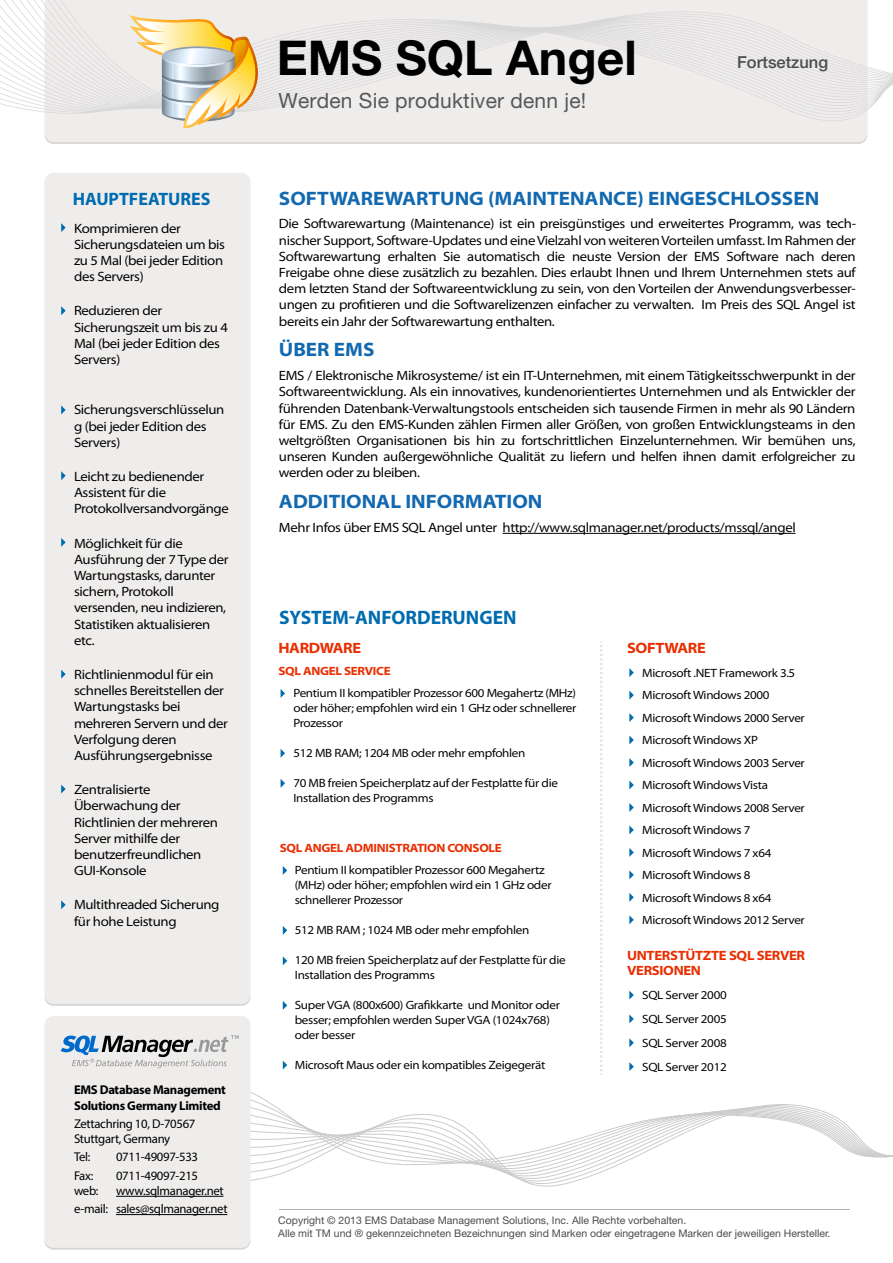
<style>
.page{position:relative;width:893px;height:1263px;background:#fff}
.page>*{position:absolute;margin:0;border:0;box-sizing:border-box;transform-origin:0 0}
.t1{font:700 48px "Helvetica Neue LT Std";color:#000}
.t2{font:21px "Helvetica Neue LT Pro";letter-spacing:.01em;color:#575757}
.t3{font:700 semi-expanded 19.5px "Myriad Pro";color:#1269b0}
.t4{font:700 19.5px "Myriad Pro";color:#006cb0}
.t5{font:700 18px "Myriad Pro";color:#006cb0}
.t6{font:500 16.5px "Helvetica Neue LT Pro";color:#4c4c4c}
.t7{font:700 semi-expanded 15px "Myriad Pro";letter-spacing:-.025em;color:#e92e00}
.t8{font:semi-expanded 13.5px/16.2px "Myriad Pro";letter-spacing:-.025em;color:#000}
.t9{font:700 semi-expanded 13.5px/15px "Myriad Pro";letter-spacing:-.025em;color:#e92e00}
.t10{font:12.75px/15.3px "Myriad Pro";letter-spacing:-.025em;color:#000}
.t11{font:700 12.75px/15.3px "Myriad Pro";letter-spacing:-.025em;color:#000}
.t12{font:semi-expanded 12px/22.5px "Myriad Pro";letter-spacing:-.025em;color:#000}
.t13{font:700 semi-expanded 12px "Myriad Pro";letter-spacing:-.025em;color:#e92e00}
.t14{font:10.5px/12.6px "Helvetica Neue LT Std";color:#4c4c4c}
</style>
<div class="page">
<svg style="left:0;top:0;width:893px;height:113px;fill:#efedec"></svg>
<svg style="left:45px;top:15px;width:823px;height:129px;background:#ebe7e2"></svg>
<svg style="left:250px;top:1096px;width:643px;height:91px"></svg>
<hr style="left:502px;top:533px;width:293px;height:1px;background:#000">
<div style="left:44px;top:1016px;width:206px;height:233px;background:#efedec;border-radius:9px"></div>
<svg style="left:45px;top:1242px;width:205px;height:7px"></svg>
<hr style="left:116px;top:1196px;width:107px;height:1px;background:#000">
<hr style="left:116px;top:1214px;width:111px;height:1px;background:#000">
<svg style="left:61px;top:1035px;width:178px;height:33px"></svg>
<hr style="left:279px;top:1209px;width:571px;height:1px;background:#b3b3b3">
<div style="left:45px;top:173px;width:205px;height:833px;background:#efedec;border-radius:9px"></div>
<svg style="left:45px;top:999px;width:205px;height:7px"></svg>
<svg style="left:61px;top:223px;width:5px;height:9px"></svg>
<svg style="left:61px;top:306px;width:5px;height:9px"></svg>
<svg style="left:61px;top:405px;width:5px;height:9px"></svg>
<svg style="left:61px;top:471px;width:5px;height:9px"></svg>
<svg style="left:61px;top:538px;width:5px;height:9px"></svg>
<svg style="left:61px;top:670px;width:5px;height:9px"></svg>
<svg style="left:61px;top:785px;width:5px;height:8px"></svg>
<svg style="left:61px;top:900px;width:5px;height:9px"></svg>
<svg style="left:281px;top:689px;width:4px;height:9px"></svg>
<svg style="left:281px;top:749px;width:4px;height:8px"></svg>
<svg style="left:281px;top:779px;width:4px;height:9px"></svg>
<svg style="left:283px;top:866px;width:4px;height:9px"></svg>
<svg style="left:283px;top:926px;width:4px;height:9px"></svg>
<svg style="left:283px;top:956px;width:4px;height:9px"></svg>
<svg style="left:283px;top:1001px;width:4px;height:9px"></svg>
<svg style="left:283px;top:1061px;width:4px;height:8px"></svg>
<svg style="left:629px;top:1014px;width:5px;height:9px"></svg>
<svg style="left:629px;top:1038px;width:5px;height:9px"></svg>
<svg style="left:629px;top:1062px;width:5px;height:9px"></svg>
<svg style="left:629px;top:990px;width:5px;height:9px"></svg>
<svg style="left:629px;top:870px;width:5px;height:9px"></svg>
<svg style="left:629px;top:893px;width:5px;height:9px"></svg>
<svg style="left:629px;top:915px;width:5px;height:9px"></svg>
<svg style="left:629px;top:848px;width:5px;height:9px"></svg>
<svg style="left:629px;top:780px;width:5px;height:9px"></svg>
<svg style="left:629px;top:803px;width:5px;height:9px"></svg>
<svg style="left:629px;top:825px;width:5px;height:9px"></svg>
<svg style="left:629px;top:758px;width:5px;height:9px"></svg>
<svg style="left:629px;top:691px;width:5px;height:8px"></svg>
<svg style="left:629px;top:713px;width:5px;height:9px"></svg>
<svg style="left:629px;top:735px;width:5px;height:9px"></svg>
<svg style="left:629px;top:668px;width:5px;height:9px"></svg>
<svg style="left:600px;top:641px;width:2px;height:433px"></svg>
<h3 class="t5" style="left:73px;top:187px;width:139px">HAUPTFEATURES</h3>
<p class="t8" style="left:74px;top:220px;width:153px">Komprimieren der<br>Sicherungsdateien um bis zu 5 Mal (bei jeder Edition des Servers)</p>
<p class="t8" style="left:74px;top:303px;width:155px">Reduzieren der<br>Sicherungszeit um bis zu 4<br>Mal (bei jeder Edition des<br>Servers)</p>
<p class="t8" style="left:74px;top:402px;width:152px">Sicherungsverschlüsselun g (bei jeder Edition des<br>Servers)</p>
<p class="t8" style="left:74px;top:469px;width:156px">Leicht zu bedienender<br>Assistent für die<br>Protokollversandvorgänge</p>
<p class="t8" style="left:74px;top:535px;width:156px">Möglichkeit für die<br>Ausführung der 7 Type der<br>Wartungstasks, darunter sichern, Protokoll versenden, neu indizieren,<br>Statistiken aktualisieren etc.</p>
<p class="t8" style="left:74px;top:667px;width:155px">Richtlinienmodul für ein schnelles Bereitstellen der<br>Wartungstasks bei mehreren Servern und der<br>Verfolgung deren<br>Ausführungsergebnisse</p>
<p class="t8" style="left:74px;top:782px;width:145px">Zentralisierte<br>Überwachung der<br>Richtlinien der mehreren<br>Server mithilfe der benutzerfreundlichen<br>GUI-Konsole</p>
<p class="t8" style="left:74px;top:897px;width:147px">Multithreaded Sicherung für hohe Leistung</p>
<p class="t11" style="left:74px;top:1082px;width:153px">EMS Database Management<br>Solutions Germany Limited</p>
<p class="t10" style="left:74px;top:1116px;width:123px">Zettachring 10, D-70567<br>Stuttgart, Germany</p>
<p class="t10" style="left:74px;top:1149px;width:18px">Tel:</p>
<p class="t10" style="left:116px;top:1149px;width:84px">0711-49097-533</p>
<p class="t10" style="left:74px;top:1167px;width:21px">Fax:</p>
<p class="t10" style="left:116px;top:1167px;width:84px">0711-49097-215</p>
<p class="t10" style="left:74px;top:1183px;width:26px">web:</p>
<p class="t10" style="left:74px;top:1181px;width:155px;line-height:18.3px;text-align:right">www.sqlmanager.net<br>e-mail: sales@sqlmanager.net</p>
<h1 class="t1" style="left:277px;top:28px;width:362px">EMS SQL Angel</h1>
<h2 class="t2" style="left:278px;top:88px;width:309px">Werden Sie produktiver denn je!</h2>
<p class="t6" style="left:737px;top:52px;width:93px">Fortsetzung</p>
<h3 class="t3" style="left:279px;top:187px;width:542px">SOFTWAREWARTUNG (MAINTENANCE) EINGESCHLOSSEN</h3>
<p class="t8" style="left:279px;top:216px;width:579px;text-align:justify">Die Softwarewartung (Maintenance) ist ein preisgünstiges und erweitertes Programm, was tech&shy;nischer Support, Software-Updates und eine Vielzahl von weiteren Vorteilen umfasst. Im Rahmen der Softwarewartung erhalten Sie automatisch die neuste Version der EMS Software nach deren Freigabe ohne diese zusätzlich zu bezahlen. Dies erlaubt Ihnen und Ihrem Unternehmen stets auf dem letzten Stand der Softwareentwicklung zu sein, von den Vorteilen der Anwendungsverbesser&shy;ungen zu profitieren und die Softwarelizenzen einfacher zu verwalten. Im Preis des SQL Angel ist bereits ein Jahr der Softwarewartung enthalten.</p>
<h3 class="t3" style="left:279px;top:339px;width:97px">ÜBER EMS</h3>
<p class="t8" style="left:279px;top:368px;width:578px;text-align:justify">EMS / Elektronische Mikrosysteme/ ist ein IT-Unternehmen, mit einem Tätigkeitsschwerpunkt in der Softwareentwicklung. Als ein innovatives, kundenorientiertes Unternehmen und als Entwickler der führenden Datenbank-Verwaltungstools entscheiden sich tausende Firmen in mehr als 90 Ländern für EMS. Zu den EMS-Kunden zählen Firmen aller Größen, von großen Entwicklungsteams in den weltgrößten Organisationen bis hin zu fortschrittlichen Einzelunternehmen. Wir bemühen uns, unseren Kunden außergewöhnliche Qualität zu liefern und helfen ihnen damit erfolgreicher zu werden oder zu bleiben.</p>
<h3 class="t3" style="left:279px;top:491px;width:265px">ADDITIONAL INFORMATION</h3>
<p class="t8" style="left:279px;top:520px;width:518px">Mehr Infos über EMS SQL Angel unter http://www.sqlmanager.net/products/mssql/angel</p>
<h3 class="t4" style="left:279px;top:605px;width:239px">SYSTEM-ANFORDERUNGEN</h3>
<p class="t7" style="left:278px;top:639px;width:84px">HARDWARE</p>
<p class="t13" style="left:278px;top:664px;width:114px">SQL ANGEL SERVICE</p>
<p class="t12" style="left:293px;top:686px;width:284px;line-height:15px;text-align:justify">Pentium II kompatibler Prozessor 600 Megahertz (MHz) oder höher; empfohlen wird ein 1 GHz oder schnellerer Prozessor</p>
<p class="t12" style="left:293px;top:742px;width:234px">512 MB RAM; 1204 MB oder mehr empfohlen</p>
<p class="t12" style="left:293px;top:776px;width:266px;line-height:15px">70 MB freien Speicherplatz auf der Festplatte für die<br>Installation des Programms</p>
<p class="t13" style="left:280px;top:841px;width:224px">SQL ANGEL ADMINISTRATION CONSOLE</p>
<p class="t12" style="left:295px;top:863px;width:258px;line-height:15px">Pentium II kompatibler Prozessor 600 Megahertz (MHz) oder höher; empfohlen wird ein 1 GHz oder schnellerer Prozessor</p>
<p class="t12" style="left:295px;top:919px;width:236px">512 MB RAM ; 1024 MB oder mehr empfohlen</p>
<p class="t12" style="left:295px;top:953px;width:272px;line-height:15px">120 MB freien Speicherplatz auf der Festplatte für die<br>Installation des Programms</p>
<p class="t12" style="left:295px;top:998px;width:267px;line-height:15px">Super VGA (800x600) Grafikkarte und Monitor oder besser; empfohlen werden Super VGA (1024x768) oder besser</p>
<p class="t12" style="left:295px;top:1054px;width:252px">Microsoft Maus oder ein kompatibles Zeigegerät</p>
<p class="t7" style="left:627px;top:639px;width:80px">SOFTWARE</p>
<p class="t12" style="left:642px;top:662px;width:164px">Microsoft .NET Framework 3.5<br>Microsoft Windows 2000<br>Microsoft Windows 2000 Server<br>Microsoft Windows XP<br>Microsoft Windows 2003 Server<br>Microsoft Windows Vista<br>Microsoft Windows 2008 Server<br>Microsoft Windows 7<br>Microsoft Windows 7 x64<br>Microsoft Windows 8<br>Microsoft Windows 8 x64<br>Microsoft Windows 2012 Server</p>
<p class="t9" style="left:627px;top:948px;width:179px">UNTERSTÜTZTE SQL SERVER<br>VERSIONEN</p>
<p class="t12" style="left:642px;top:983px;width:86px;line-height:24px;text-align:justify">SQL Server 2000<br>SQL Server 2005<br>SQL Server 2008<br>SQL Server 2012</p>
<p class="t14" style="left:278px;top:1214px;width:554px">Copyright © 2013 EMS Database Management Solutions, Inc. Alle Rechte vorbehalten.<br>Alle mit TM und ® gekennzeichneten Bezeichnungen sind Marken oder eingetragene Marken der jeweiligen Hersteller.</p>
</div>
